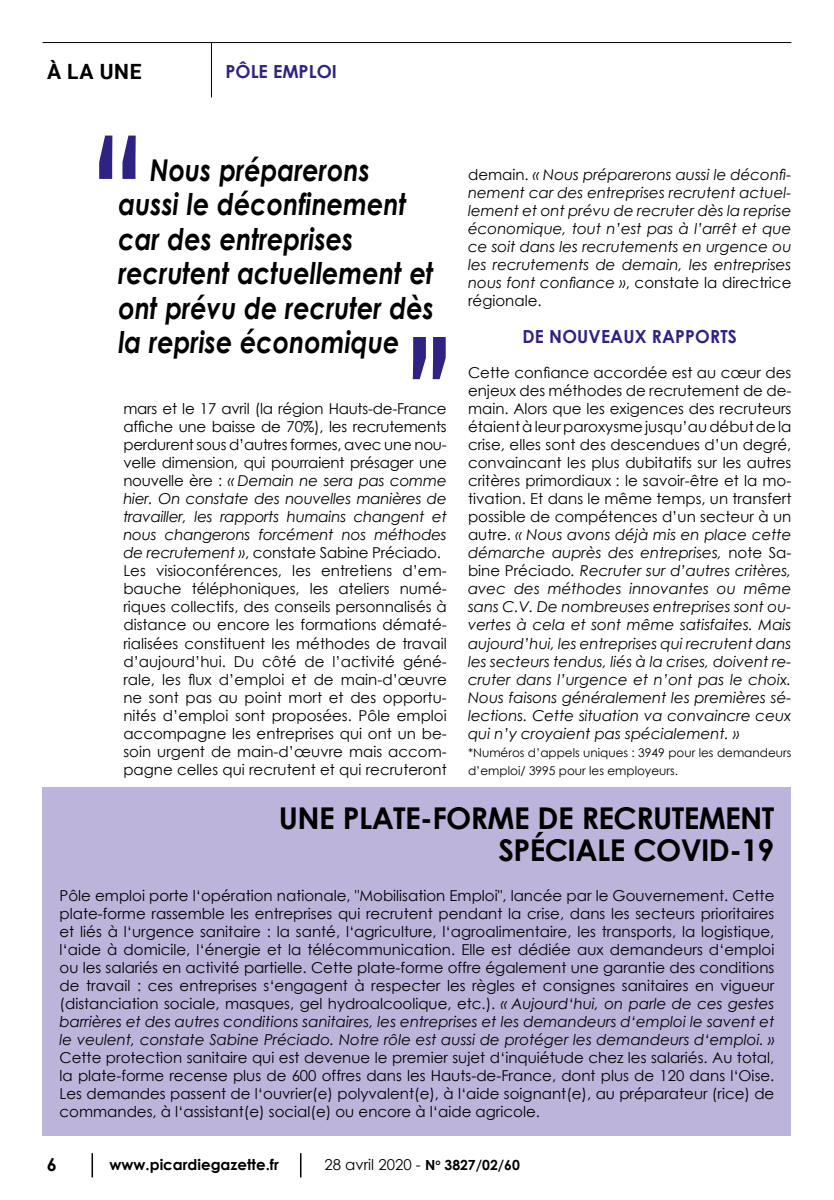
<style>
.page{position:relative;width:834px;height:1200px;background:#fff}
.page>*{position:absolute;margin:0;border:0;box-sizing:border-box;transform-origin:0 0}
.t1{font:condensed 171px "Roboto";color:#2e2382;scale:.85 1}
.t2{font:italic 700 30px/34.5px "Century Gothic";color:#000;scale:.85 1}
.t3{font:700 30px/31.5px "Century Gothic";letter-spacing:-.02em;color:#000;text-align:right}
.t4{font:700 21px "Roboto";color:#000}
.t5{font:700 18px "Century Gothic";letter-spacing:.01em;color:#2e2382}
.t6{font:700 18px "Century Gothic";color:#000}
.t7{font:15px/18px "Century Gothic";color:#000;text-align:justify}
.t8{font:italic 15px/18px "Century Gothic";color:#000;text-align:justify}
.t9{font:700 15px "Century Gothic";color:#000}
.t10{font:12px/18px "Century Gothic";color:#000}
.s1{font-style:normal}
.s2{font-style:italic}
.s3{font-weight:700;font-size:13.95px}
</style>
<div class="page">
<hr style="left:91px;top:1152px;width:2px;height:25px;background:#000">
<svg style="left:300px;top:1153px;width:1px;height:24px"></svg>
<hr style="left:43px;top:42px;width:748px;height:1px;background:#000">
<hr style="left:211px;top:43px;width:1px;height:54px;background:#000">
<div style="left:43px;top:787px;width:748px;height:348px;background:#bcb4da"></div>
<h3 class="t4" style="left:47px;top:56px;width:96px">À LA UNE</h3>
<p class="t5" style="left:225px;top:57px;width:113px">PÔLE EMPLOI</p>
<h1 class="t1" style="left:91px;top:77px;width:62px">“</h1>
<h2 class="t2" style="left:118px;top:151px;width:373px;text-indent:31px">Nous préparerons aussi le déconfinement car des entreprises recrutent actuellement et ont prévu de recruter dès la reprise économique</h2>
<p class="t8" style="left:468px;top:165px;width:325px"><span class="s1">demain.</span> « Nous préparerons aussi le déconfi&shy;nement car des entreprises recrutent actuel&shy;lement et ont prévu de recruter dès la reprise économique, tout n’est pas à l’arrêt et que ce soit dans les recrutements en urgence ou les recrutements de demain, les entreprises nous font confiance »<span class="s1">, constate la directrice régionale.</span></p>
<p class="t5" style="left:522px;top:322px;width:216px">DE NOUVEAUX RAPPORTS</p>
<p class="t8" style="left:468px;top:363px;width:325px"><span class="s1">Cette confiance accordée est au cœur des enjeux des méthodes de recrutement de de&shy;main. Alors que les exigences des recruteurs étaient à leur paroxysme jusqu’au début de la crise, elles sont des descendues d’un degré, convaincant les plus dubitatifs sur les autres critères primordiaux : le savoir-être et la mo&shy;tivation. Et dans le même temps, un transfert possible de compétences d’un secteur à un autre.</span> « Nous avons déjà mis en place cette démarche auprès des entreprises, <span class="s1">note Sa&shy;bine Préciado</span>. Recruter sur d’autres critères, avec des méthodes innovantes ou même sans C.V. De nombreuses entreprises sont ou&shy;vertes à cela et sont même satisfaites. Mais aujourd’hui, les entreprises qui recrutent dans les secteurs tendus, liés à la crises, doivent re&shy;cruter dans l’urgence et n’ont pas le choix.<br>Nous faisons généralement les premières sé&shy;lections. Cette situation va convaincre ceux qui n’y croyaient pas spécialement. »</p>
<p class="t10" style="left:468px;top:742px;width:325px">*Numéros d’appels uniques : 3949 pour les demandeurs d’emploi/ 3995 pour les employeurs.</p>
<h2 class="t3" style="left:279px;top:800px;width:497px">UNE PLATE-FORME DE RECRUTEMENT<br>SPÉCIALE COVID-19</h2>
<p class="t7" style="left:60px;top:885px;width:716px">Pôle emploi porte l‘opération nationale, "Mobilisation Emploi", lancée par le Gouvernement. Cette plate-forme rassemble les entreprises qui recrutent pendant la crise, dans les secteurs prioritaires et liés à l‘urgence sanitaire : la santé, l‘agriculture, l‘agroalimentaire, les transports, la logistique, l‘aide à domicile, l‘énergie et la télécommunication. Elle est dédiée aux demandeurs d‘emploi ou les salariés en activité partielle. Cette plate-forme offre également une garantie des conditions de travail : ces entreprises s‘engagent à respecter les règles et consignes sanitaires en vigueur (distanciation sociale, masques, gel hydroalcoolique, etc.). <span class="s2">« Aujourd‘hui, on parle de ces gestes barrières et des autres conditions sanitaires, les entreprises et les demandeurs d‘emploi le savent et le veulent, constate Sabine Préciado. Notre rôle est aussi de protéger les demandeurs d‘emploi. »</span></p>
<p class="t7" style="left:60px;top:1047px;width:716px">Cette protection sanitaire qui est devenue le premier sujet d‘inquiétude chez les salariés. Au total, la plate-forme recense plus de 600 offres dans les Hauts-de-France, dont plus de 120 dans l‘Oise.<br>Les demandes passent de l‘ouvrier(e) polyvalent(e), à l‘aide soignant(e), au préparateur (rice) de commandes, à l‘assistant(e) social(e) ou encore à l‘aide agricole.</p>
<h1 class="t1" style="left:403px;top:279px;width:60px">"</h1>
<p class="t7" style="left:123px;top:399px;width:325px;text-align:left">mars et le 17 avril (la région Hauts-de-France affiche une baisse de 70%), les recrutements perdurent sous d’autres formes, avec une nou&shy;velle dimension, qui pourraient présager une nouvelle ère : <span class="s2">« Demain ne sera pas comme hier. On constate des nouvelles manières de travailler, les rapports humains changent et nous changerons forcément nos méthodes de recrutement »</span>, constate Sabine Préciado.<br>Les visioconférences, les entretiens d’em&shy;bauche téléphoniques, les ateliers numé&shy;riques collectifs, des conseils personnalisés à distance ou encore les formations dématé&shy;rialisées constituent les méthodes de travail d’aujourd’hui. Du côté de l’activité géné&shy;rale, les flux d’emploi et de main-d’œuvre ne sont pas au point mort et des opportu&shy;nités d’emploi sont proposées. Pôle emploi accompagne les entreprises qui ont un be&shy;soin urgent de main-d’œuvre mais accom&shy;pagne celles qui recrutent et qui recruteront</p>
<p class="t6" style="left:47px;top:1150px;width:12px">6</p>
<p class="t9" style="left:109px;top:1152px;width:171px">www.picardiegazette.fr</p>
<p class="t7" style="left:324px;top:1155px;width:197px">28 avril 2020 - <span class="s3">N</span><sup>o</sup> <span class="s3">3827/02/60</span></p>
</div>
